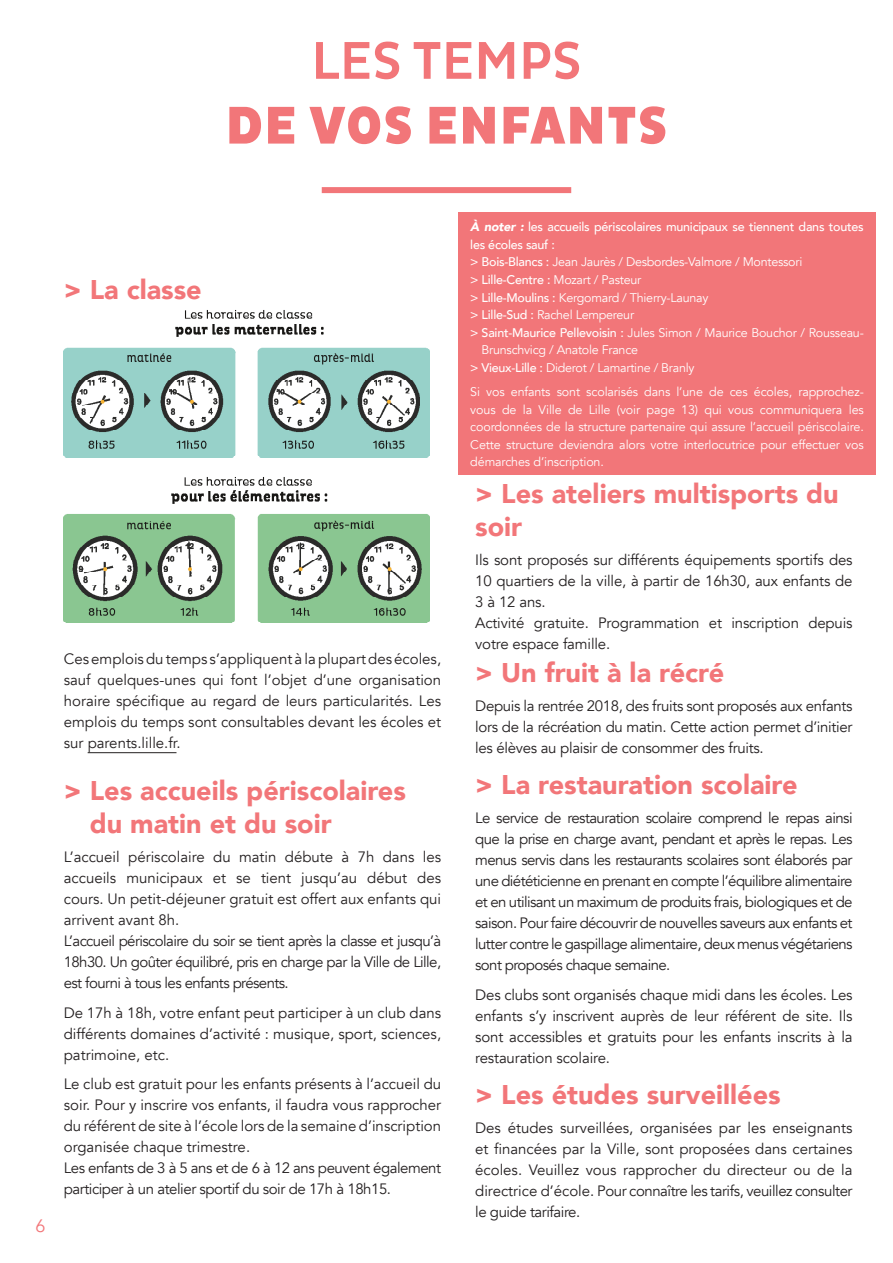
<style>
.page{position:relative;width:893px;height:1263px;background:#fff}
.page>*{position:absolute;margin:0;border:0;box-sizing:border-box;transform-origin:0 0}
.t1{font:900 54px/64.8px "Pluto Cond";letter-spacing:.015em;color:#f27679;text-align:center}
.t2{font:900 27px/32.4px "Avenir";color:#f27679}
.t3{font:18px "Avenir";color:#f27679}
.t4{font:15px/21px "Avenir";letter-spacing:-.01em;color:#231f20;text-align:justify}
.t5{font:15px/21px "Avenir";letter-spacing:-.03em;color:#231f20}
.t6{font:12.45px/17.5px "Avenir";letter-spacing:-.02em;color:#fff}
.t7{font:500 12.45px/17.5px "Avenir";letter-spacing:-.02em;color:#fff}
.s1{font-weight:500}
.s2{font-weight:900;font-style:italic}
.s3{font-weight:400}
</style>
<div class="page">
<div style="left:458px;top:213px;width:418px;height:262px;background:#f27679"></div>
<hr style="left:88px;top:752px;width:88px;height:1px;background:#231f20">
<img style="left:64px;top:477px;width:365px;height:145px">
<img style="left:64px;top:310px;width:366px;height:147px">
<div style="left:322px;top:187px;width:249px;height:6px;background:#f27679"></div>
<p class="t1" style="left:225px;top:30px;width:444px"><span class="s1">LES TEMPS<br></span>DE VOS ENFANTS</p>
<p class="t2" style="left:64px;top:272px;width:139px">&gt; La classe</p>
<p class="t3" style="left:35px;top:1215px;width:12px">6</p>
<p class="t4" style="left:64px;top:649px;width:379px">Ces emplois du temps s’appliquent à la plupart des écoles, sauf quelques-unes qui font l’objet d’une organisation horaire spécifique au regard de leurs particularités. Les emplois du temps sont consultables devant les écoles et sur parents.lille.fr.</p>
<p class="t2" style="left:90px;top:774px;width:318px;text-indent:-26px">&gt; Les accueils périscolaires du matin et du soir</p>
<p class="t4" style="left:64px;top:847px;width:379px">L’accueil périscolaire du matin débute à 7h dans les accueils municipaux et se tient jusqu’au début des cours. Un petit-déjeuner gratuit est offert aux enfants qui arrivent avant 8h.</p>
<p class="t4" style="left:64px;top:931px;width:379px">L’accueil périscolaire du soir se tient après la classe et jusqu’à 18h30. Un goûter équilibré, pris en charge par la Ville de Lille, est fourni à tous les enfants présents.</p>
<p class="t4" style="left:64px;top:1002px;width:379px">De 17h à 18h, votre enfant peut participer à un club dans différents domaines d’activité : musique, sport, sciences, patrimoine, etc.</p>
<p class="t4" style="left:64px;top:1074px;width:379px">Le club est gratuit pour les enfants présents à l’accueil du soir. Pour y inscrire vos enfants, il faudra vous rapprocher du référent de site à l’école lors de la semaine d’inscription organisée chaque trimestre.</p>
<p class="t5" style="left:64px;top:1158px;width:379px">Les enfants de 3 à 5 ans et de 6 à 12 ans peuvent également participer à un atelier sportif du soir de 17h à 18h15.</p>
<p class="t7" style="left:470px;top:218px;width:395px"><span class="s2">À noter :</span> les accueils périscolaires municipaux se tiennent dans toutes les écoles sauf :</p>
<p class="t6" style="left:470px;top:254px;width:334px"><span class="s1">&gt; Bois-Blancs :</span> Jean Jaurès / Desbordes-Valmore / Montessori</p>
<p class="t7" style="left:470px;top:270px;width:172px">&gt; Lille-Centre : <span class="s3">Mozart / Pasteur</span></p>
<p class="t6" style="left:470px;top:289px;width:240px"><span class="s1">&gt; Lille-Moulins :</span> Kergomard / Thierry-Launay</p>
<p class="t6" style="left:470px;top:306px;width:165px"><span class="s1">&gt; Lille-Sud :</span> Rachel Lempereur</p>
<p class="t6" style="left:482px;top:324px;width:384px;text-indent:-11px"><span class="s1">&gt; Saint-Maurice Pellevoisin :</span> Jules Simon / Maurice Bouchor / Rousseau-<br>Brunschvicg / Anatole France</p>
<p class="t6" style="left:470px;top:359px;width:226px"><span class="s1">&gt; Vieux-Lille :</span> Diderot / Lamartine / Branly</p>
<p class="t6" style="left:470px;top:383px;width:395px;text-align:justify">Si vos enfants sont scolarisés dans l’une de ces écoles, rapprochez&shy;vous de la Ville de Lille (voir page 13) qui vous communiquera les coordonnées de la structure partenaire qui assure l’accueil périscolaire.<br>Cette structure deviendra alors votre interlocutrice pour effectuer vos démarches d’inscription.</p>
<p class="t2" style="left:475px;top:477px;width:365px">&gt; Les ateliers multisports du soir</p>
<p class="t4" style="left:475px;top:550px;width:379px">Ils sont proposés sur différents équipements sportifs des 10 quartiers de la ville, à partir de 16h30, aux enfants de 3 à 12 ans.</p>
<p class="t4" style="left:475px;top:613px;width:379px">Activité gratuite. Programmation et inscription depuis votre espace famille.</p>
<p class="t2" style="left:475px;top:655px;width:250px">&gt; Un fruit à la récré</p>
<p class="t4" style="left:475px;top:696px;width:379px">Depuis la rentrée 2018, des fruits sont proposés aux enfants lors de la récréation du matin. Cette action permet d’initier les élèves au plaisir de consommer des fruits.</p>
<p class="t2" style="left:475px;top:768px;width:324px">&gt; La restauration scolaire</p>
<p class="t4" style="left:475px;top:808px;width:379px">Le service de restauration scolaire comprend le repas ainsi que la prise en charge avant, pendant et après le repas. Les menus servis dans les restaurants scolaires sont élaborés par une diététicienne en prenant en compte l’équilibre alimentaire et en utilisant un maximum de produits frais, biologiques et de saison. Pour faire découvrir de nouvelles saveurs aux enfants et lutter contre le gaspillage alimentaire, deux menus végétariens sont proposés chaque semaine.</p>
<p class="t4" style="left:475px;top:984px;width:379px">Des clubs sont organisés chaque midi dans les écoles. Les enfants s’y inscrivent auprès de leur référent de site. Ils sont accessibles et gratuits pour les enfants inscrits à la restauration scolaire.</p>
<p class="t2" style="left:475px;top:1077px;width:307px">&gt; Les études surveillées</p>
<p class="t4" style="left:475px;top:1118px;width:379px">Des études surveillées, organisées par les enseignants et financées par la Ville, sont proposées dans certaines écoles. Veuillez vous rapprocher du directeur ou de la directrice d’école. Pour connaître les tarifs, veuillez consulter le guide tarifaire.</p>
</div>
